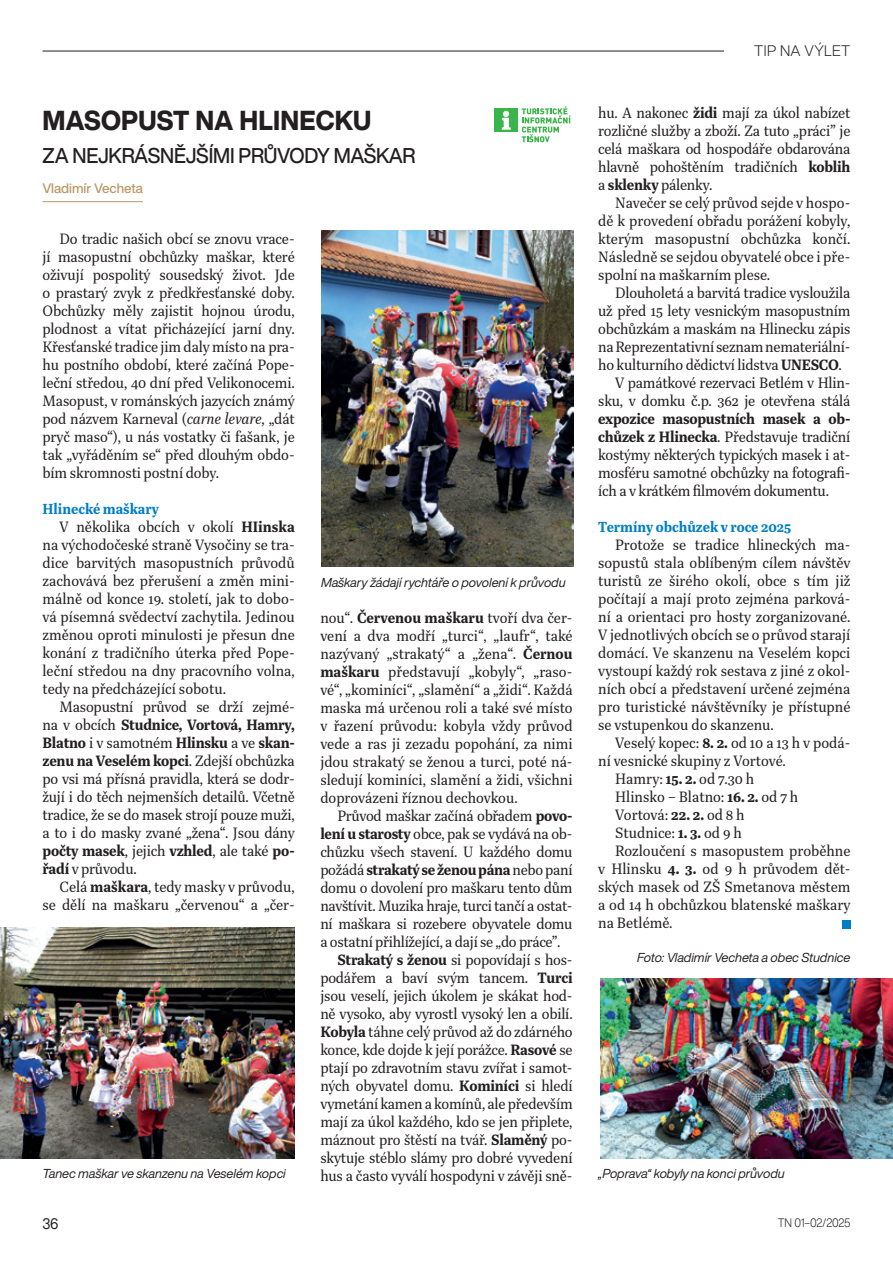
<style>
.page{position:relative;width:893px;height:1263px;background:#fff}
.page>*{position:absolute;margin:0;border:0;box-sizing:border-box;transform-origin:0 0}
.nadpis1{font:800 27px "Helvetica Now Display";letter-spacing:.01em;color:#231f20;scale:.95 1}
.nadpis2{font:500 21px "Helvetica Now Display";letter-spacing:-.01em;color:#231f20;scale:.95 1}
.text_normal_TN{font:15.45px/18px "Quinn Text";letter-spacing:-.01em;color:#231f20;text-align:justify;scale:.92 1}
.nadpis4{font:700 15px "Quinn Text";color:#007ec5;scale:.92 1}
.rubrika_hlavička_pravá{font:300 15px "Helvetica Now Display";letter-spacing:.025em;color:#231f20}
.t1{font:15px "Helvetica Now Display";color:#231f20;scale:.92 1}
.autor_textu{font:500 13.5px "Helvetica Now Display";color:#b99764}
.popis_fotek{font:italic 12.75px "Helvetica Now Display";color:#231f20}
.t2{font:300 12px "Helvetica Now Display";letter-spacing:-.025em;color:#231f20;scale:.92 1}
.s1{font-weight:700}
.s2{font-style:italic;font-size:15.75px}
</style>
<div class="page">
<hr style="left:43px;top:51px;width:807px;height:1px;background:#231f20">
<div style="left:724px;top:43px;width:126px;height:18px;background:#fff"></div>
<hr style="left:43px;top:201px;width:100px;height:1px;background:#b99764">
<img style="left:0;top:927px;width:295px;height:231px">
<img style="left:600px;top:978px;width:293px;height:180px">
<img style="left:321px;top:231px;width:252px;height:336px">
<div style="left:494px;top:109px;width:24px;height:23px;background:#3ab54a"></div>
<svg style="left:522px;top:106px;width:49px;height:36px"></svg>
<svg style="left:502px;top:111px;width:9px;height:19px"></svg>
<div style="left:842px;top:920px;width:8px;height:9px;background:#007ec5"></div>
<p class="rubrika_hlavička_pravá" style="left:754px;top:40px;width:98px">TIP NA VÝLET</p>
<p class="text_normal_TN" style="left:598px;top:104px;width:276px">hu. A nakonec <span class="s1">židi</span> mají za úkol nabízet rozličné služby a zboží. Za tuto „práci” je celá maškara od hospodáře obdarována hlavně pohoštěním tradičních <span class="s1">koblih </span>a <span class="s1">sklenky</span> pálenky.</p>
<p class="text_normal_TN" style="left:598px;top:194px;width:276px;text-indent:17px">Navečer se celý průvod sejde v hospo&shy;dě k provedení obřadu porážení kobyly, kterým masopustní obchůzka končí.<br>Následně se sejdou obyvatelé obce i pře&shy;spolní na maškarním plese.</p>
<p class="text_normal_TN" style="left:598px;top:284px;width:276px;text-indent:17px">Dlouholetá a barvitá tradice vysloužila už před 15 lety vesnickým masopustním obchůzkám a maskám na Hlinecku zápis na Reprezentativní seznam nemateriální&shy;ho kulturního dědictví lidstva <span class="s1">UNESCO</span>.</p>
<p class="text_normal_TN" style="left:598px;top:374px;width:276px;text-indent:17px">V památkové rezervaci Betlém v Hlin&shy;sku, v domku č.p. 362 je otevřena stálá <span class="s1">expozice masopustních masek a ob&shy;chůzek z Hlinecka</span>. Představuje tradiční kostýmy některých typických masek i at&shy;mosféru samotné obchůzky na fotografi&shy;ích a v krátkém filmovém dokumentu.</p>
<p class="nadpis4" style="left:598px;top:517px;width:211px">Termíny obchůzek v roce 2025</p>
<p class="text_normal_TN" style="left:598px;top:536px;width:276px;text-indent:17px">Protože se tradice hlineckých ma&shy;sopustů stala oblíbeným cílem návštěv turistů ze širého okolí, obce s tím již počítají a mají proto zejména parková&shy;ní a orientaci pro hosty zorganizované.<br>V jednotlivých obcích se o průvod starají domácí. Ve skanzenu na Veselém kopci vystoupí každý rok sestava z jiné z okol&shy;ních obcí a představení určené zejména pro turistické návštěvníky je přístupné se vstupenkou do skanzenu.</p>
<p class="text_normal_TN" style="left:598px;top:734px;width:276px;text-indent:17px">Veselý kopec: <span class="s1">8. 2.</span> od 10 a 13 h v podá&shy;ní vesnické skupiny z Vortové.</p>
<p class="text_normal_TN" style="left:615px;top:770px;width:153px">Hamry: <span class="s1">15. 2.</span> od 7.30 h</p>
<p class="text_normal_TN" style="left:615px;top:788px;width:200px">Hlinsko – Blatno: <span class="s1">16. 2.</span> od 7 h</p>
<p class="text_normal_TN" style="left:615px;top:806px;width:142px">Vortová: <span class="s1">22. 2.</span> od 8 h</p>
<p class="text_normal_TN" style="left:615px;top:824px;width:139px">Studnice: <span class="s1">1. 3.</span> od 9 h</p>
<p class="text_normal_TN" style="left:598px;top:842px;width:276px;text-indent:17px">Rozloučení s masopustem proběhne v Hlinsku <span class="s1">4. 3.</span> od 9 h průvodem dět&shy;ských masek od ZŠ Smetanova městem a od 14 h obchůzkou blatenské maškary na Betlémě.</p>
<p class="popis_fotek" style="left:637px;top:948px;width:215px">Foto: Vladimír Vecheta a obec Studnice</p>
<p class="nadpis1" style="left:43px;top:102px;width:347px">MASOPUST NA HLINECKU</p>
<p class="nadpis2" style="left:43px;top:141px;width:394px">ZA NEJKRÁSNĚJŠÍMI PRŮVODY MAŠKAR</p>
<p class="autor_textu" style="left:43px;top:179px;width:102px">Vladimír Vecheta</p>
<p class="text_normal_TN" style="left:43px;top:229px;width:276px;text-indent:17px">Do tradic našich obcí se znovu vrace&shy;jí masopustní obchůzky maškar, které oživují pospolitý sousedský život. Jde o prastarý zvyk z předkřesťanské doby.<br>Obchůzky měly zajistit hojnou úrodu, plodnost a vítat přicházející jarní dny.<br>Křesťanské tradice jim daly místo na pra&shy;hu postního období, které začíná Pope&shy;leční středou, 40 dní před Velikonocemi.<br>Masopust, v románských jazycích známý pod názvem Karneval (<span class="s2">carne levare</span>, „dát pryč maso“), u nás vostatky či fašank, je tak „vyřáděním se“ před dlouhým obdo&shy;bím skromnosti postní doby.</p>
<p class="nadpis4" style="left:43px;top:499px;width:128px">Hlinecké maškary</p>
<p class="text_normal_TN" style="left:43px;top:517px;width:276px;text-indent:17px">V několika obcích v okolí <span class="s1">HIinska </span>na východočeské straně Vysočiny se tra&shy;dice barvitých masopustních průvodů zachovává bez přerušení a změn mini&shy;málně od konce 19. století, jak to dobo&shy;vá písemná svědectví zachytila. Jedinou změnou oproti minulosti je přesun dne konání z tradičního úterka před Pope&shy;leční středou na dny pracovního volna, tedy na předcházející sobotu.</p>
<p class="text_normal_TN" style="left:43px;top:697px;width:276px;text-indent:17px">Masopustní průvod se drží zejmé&shy;na v obcích <span class="s1">Studnice, Vortová, Hamry, Blatno</span> i v samotném <span class="s1">Hlinsku</span> a ve <span class="s1">skan&shy;zenu na Veselém kopci</span>. Zdejší obchůzka po vsi má přísná pravidla, která se dodr&shy;žují i do těch nejmenších detailů. Včetně tradice, že se do masek strojí pouze muži, a to i do masky zvané „žena“. Jsou dány <span class="s1">počty masek</span>, jejich <span class="s1">vzhled</span>, ale také <span class="s1">po&shy;řadí</span> v průvodu.</p>
<p class="text_normal_TN" style="left:43px;top:877px;width:276px;text-align:right">Celá <span class="s1">maškara</span>, tedy masky v průvodu, se dělí na maškaru „červenou“ a „čer-</p>
<p class="popis_fotek" style="left:321px;top:574px;width:246px">Maškary žádají rychtáře o povolení k průvodu</p>
<p class="text_normal_TN" style="left:320px;top:609px;width:276px">nou“. <span class="s1">Červenou maškaru</span> tvoří dva čer&shy;vení a dva modří „turci“, „laufr“, také nazývaný „strakatý“ a „žena“. <span class="s1">Černou maškaru</span> představují „kobyly“, „raso&shy;vé“, „kominíci“, „slamění“ a „židi“. Každá maska má určenou roli a také své místo v řazení průvodu: kobyla vždy průvod vede a ras ji zezadu popohání, za nimi jdou strakatý se ženou a turci, poté ná&shy;sledují kominíci, slamění a židi, všichni doprovázeni říznou dechovkou.</p>
<p class="text_normal_TN" style="left:320px;top:807px;width:276px;text-indent:17px">Průvod maškar začíná obřadem <span class="s1">povo&shy;lení u starosty</span> obce, pak se vydává na ob&shy;chůzku všech stavení. U každého domu požádá <span class="s1">strakatý se ženou pána</span> nebo paní domu o dovolení pro maškaru tento dům navštívit. Muzika hraje, turci tančí a ostat&shy;ní maškara si rozebere obyvatele domu a ostatní přihlížející, a dají se „do práce”.</p>
<p class="text_normal_TN" style="left:320px;top:951px;width:276px;text-indent:17px"><span class="s1">Strakatý s ženou</span> si popovídají s hos&shy;podářem a baví svým tancem. <span class="s1">Turci </span>jsou veselí, jejich úkolem je skákat hod&shy;ně vysoko, aby vyrostl vysoký len a obilí.<br><span class="s1">Kobyla</span> táhne celý průvod až do zdárného konce, kde dojde k její porážce. <span class="s1">Rasové</span> se ptají po zdravotním stavu zvířat i samot&shy;ných obyvatel domu. <span class="s1">Kominíci</span> si hledí vymetání kamen a komínů, ale především mají za úkol každého, kdo se jen připlete, máznout pro štěstí na tvář. <span class="s1">Slaměný</span> po&shy;skytuje stéblo slámy pro dobré vyvedení hus a často vyválí hospodyni v závěji sně-</p>
<p class="popis_fotek" style="left:43px;top:1165px;width:245px">Tanec maškar ve skanzenu na Veselém kopci</p>
<p class="popis_fotek" style="left:598px;top:1165px;width:188px">„Poprava“ kobyly na konci průvodu</p>
<p class="t1" style="left:43px;top:1214px;width:19px">36</p>
<p class="t2" style="left:778px;top:1214px;width:80px">TN 01–02/2025</p>
</div>
